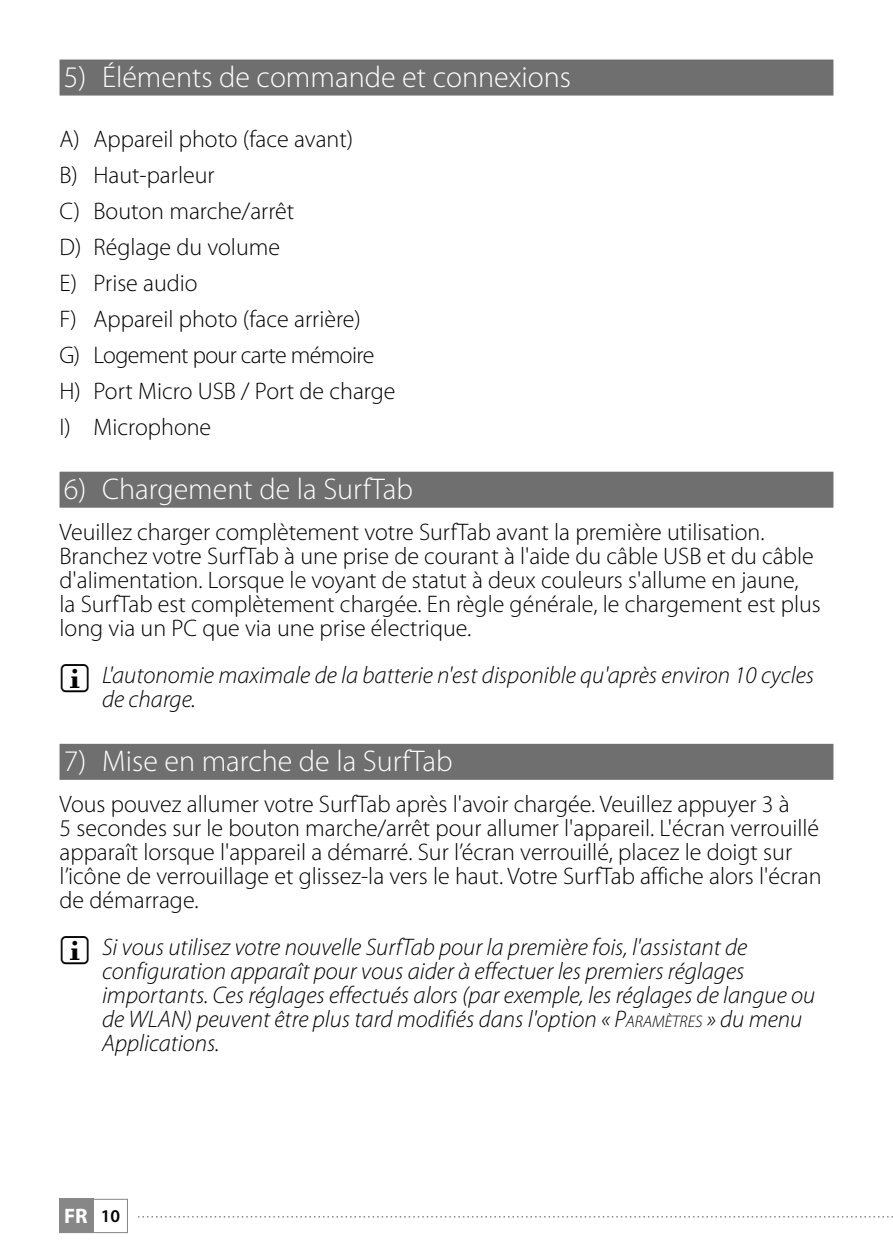
<style>
.page{position:relative;width:893px;height:1259px;background:#fff}
.page>*{position:absolute;margin:0;border:0;box-sizing:border-box;transform-origin:0 0}
.t1{font:300 30px "Myriad Pro";color:#fff}
.t2{font:300 24px/36px "Myriad Pro";color:#000}
.t3{font:italic 300 24px/24px "Myriad Pro";color:#000}
.t4{font:700 21px "Myriad Pro";color:#fff}
.s1{font-style:inherit}
.s2{font-size:16.8px}
.s3{font-weight:600;font-size:18px;color:#000}
</style>
<div class="page">
<div style="left:60px;top:1199px;width:34px;height:34px;background:#878787"></div>
<div style="left:60px;top:1199px;width:68px;height:34px;border:1px solid #878787"></div>
<svg style="left:138px;top:1216px;width:755px;height:1px"></svg>
<div style="left:60px;top:60px;width:773px;height:36px;background:#706f6f"></div>
<div style="left:60px;top:472px;width:773px;height:36px;background:#706f6f"></div>
<div style="left:60px;top:744px;width:773px;height:36px;background:#706f6f"></div>
<p class="t1" style="left:64px;top:61px;width:509px">5) Éléments de commande et connexions</p>
<p class="t2" style="left:60px;top:121px;width:337px">A) Appareil photo (face avant)<br>B) Haut-parleur<br>C) Bouton marche/arrêt<br>D) Réglage du volume<br>E) Prise audio<br>F) Appareil photo (face arrière)<br>G) Logement pour carte mémoire<br>H) Port Micro USB / Port de charge<br>I) Microphone</p>
<p class="t1" style="left:64px;top:473px;width:351px">6) Chargement de la SurfTab</p>
<p class="t2" style="left:60px;top:520px;width:763px;line-height:24px">Veuillez charger complètement votre SurfTab avant la première utilisation.<br>Branchez votre SurfTab à une prise de courant à l'aide du câble USB et du câble d'alimentation. Lorsque le voyant de statut à deux couleurs s'allume en jaune,<br>la SurfTab est complètement chargée. En règle générale, le chargement est plus long via un PC que via une prise électrique.</p>
<p class="t3" style="left:102px;top:664px;width:714px">L'autonomie maximale de la batterie n'est disponible qu'après environ 10 cycles de charge.</p>
<p class="t1" style="left:64px;top:745px;width:390px">7) Mise en marche de la SurfTab</p>
<p class="t2" style="left:60px;top:792px;width:764px;line-height:24px">Vous pouvez allumer votre SurfTab après l'avoir chargée. Veuillez appuyer 3 à<br>5 secondes sur le bouton marche/arrêt pour allumer l'appareil. L'écran verrouillé apparaît lorsque l'appareil a démarré. Sur l’écran verrouillé, placez le doigt sur l’icône de verrouillage et glissez-la vers le haut. Votre SurfTab affiche alors l'écran de démarrage.</p>
<p class="t3" style="left:102px;top:936px;width:715px">Si vous utilisez votre nouvelle SurfTab pour la première fois, l'assistant de configuration apparaît pour vous aider à effectuer les premiers réglages importants. Ces réglages effectués alors (par exemple, les réglages de langue ou de WLAN) peuvent être plus tard modifiés dans l'option « <span class="s1">P</span><span class="s2">ARAMÈTRES</span> » du menu Applications.</p>
<p class="t4" style="left:64px;top:1202px;width:58px">FR <span class="s3">10</span></p>
</div>
